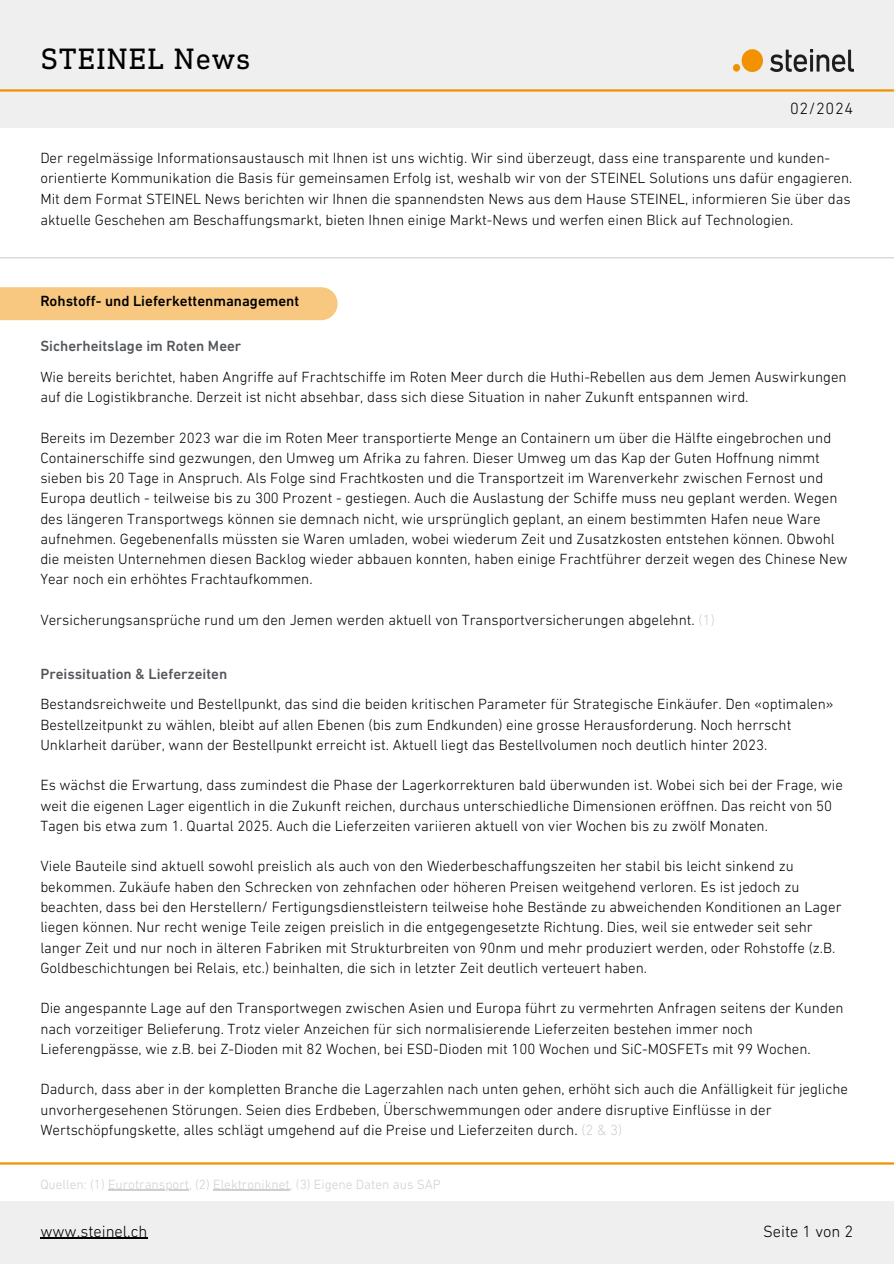
<style>
.page{position:relative;width:894px;height:1264px;background:#fff}
.page>*{position:absolute;margin:0;border:0;box-sizing:border-box;transform-origin:0 0}
.t1{font:30px "DIN Next Slab Pro";letter-spacing:.04em;color:#000}
.t2{font:300 16.5px "DIN Next LT Pro";color:#000}
.t3{font:300 15px/20.2px "DIN Next LT Pro";color:#000}
.t4{font:500 15px "DIN Next LT Pro";color:#53565a}
.t5{font:500 15px "DIN Next LT Pro";color:#000}
.t6{font:300 13.5px "DIN Next LT Pro";color:#cfcfcf}
.s1{color:#cfcfcf}
</style>
<div class="page">
<hr style="left:0;top:1162px;width:893px;height:2px;background:#f39201">
<hr style="left:0;top:257px;width:893px;height:1px;background:#cfcfcf">
<div style="left:0;top:1201px;width:893px;height:62px;background:#efefef"></div>
<hr style="left:40px;top:1237px;width:107px;height:1px;background:#000">
<hr style="left:108px;top:1189px;width:81px;height:1px;background:#cfcfcf">
<hr style="left:213px;top:1189px;width:77px;height:1px;background:#cfcfcf">
<div style="left:0;top:287px;width:337px;height:33px;background:#f9c880"></div>
<div style="left:0;top:0;width:893px;height:128px;background:#efefef"></div>
<hr style="left:0;top:89px;width:893px;height:3px;background:#f39201">
<img style="left:733px;top:50px;width:120px;height:21px">
<h3 class="t1" style="left:40px;top:41px;width:211px">STEINEL News</h3>
<p class="t2" style="left:789px;top:102px;width:65px">02/2024</p>
<h3 class="t3" style="left:40px;top:148px;width:813px;line-height:20.7px">Der regelmässige Informationsaustausch mit Ihnen ist uns wichtig. Wir sind überzeugt, dass eine transparente und kunden&shy;orientierte Kommunikation die Basis für gemeinsamen Erfolg ist, weshalb wir von der STEINEL Solutions uns dafür engagieren.<br>Mit dem Format STEINEL News berichten wir Ihnen die spannendsten News aus dem Hause STEINEL, informieren Sie über das aktuelle Geschehen am Beschaffungsmarkt, bieten Ihnen einige Markt-News und werfen einen Blick auf Technologien.</h3>
<h2 class="t5" style="left:40px;top:295px;width:260px">Rohstoff- und Lieferkettenmanagement</h2>
<h2 class="t4" style="left:40px;top:340px;width:202px">Sicherheitslage im Roten Meer</h2>
<h3 class="t3" style="left:40px;top:368px;width:807px">Wie bereits berichtet, haben Angriffe auf Frachtschiffe im Roten Meer durch die Huthi-Rebellen aus dem Jemen Auswirkungen auf die Logistikbranche. Derzeit ist nicht absehbar, dass sich diese Situation in naher Zukunft entspannen wird.</h3>
<h3 class="t3" style="left:40px;top:428px;width:808px">Bereits im Dezember 2023 war die im Roten Meer transportierte Menge an Containern um über die Hälfte eingebrochen und Containerschiffe sind gezwungen, den Umweg um Afrika zu fahren. Dieser Umweg um das Kap der Guten Hoffnung nimmt sieben bis 20 Tage in Anspruch. Als Folge sind Frachtkosten und die Transportzeit im Warenverkehr zwischen Fernost und Europa deutlich - teilweise bis zu 300 Prozent - gestiegen. Auch die Auslastung der Schiffe muss neu geplant werden. Wegen des längeren Transportwegs können sie demnach nicht, wie ursprünglich geplant, an einem bestimmten Hafen neue Ware aufnehmen. Gegebenenfalls müssten sie Waren umladen, wobei wiederum Zeit und Zusatzkosten entstehen können. Obwohl die meisten Unternehmen diesen Backlog wieder abbauen konnten, haben einige Frachtführer derzeit wegen des Chinese New Year noch ein erhöhtes Frachtaufkommen.</h3>
<h3 class="t3" style="left:40px;top:611px;width:675px">Versicherungsansprüche rund um den Jemen werden aktuell von Transportversicherungen abgelehnt. <span class="s1">(1)</span></h3>
<p class="t4" style="left:40px;top:667px;width:188px">Preissituation &amp; Lieferzeiten</p>
<h3 class="t3" style="left:40px;top:695px;width:794px">Bestandsreichweite und Bestellpunkt, das sind die beiden kritischen Parameter für Strategische Einkäufer. Den «optimalen»<br>Bestellzeitpunkt zu wählen, bleibt auf allen Ebenen (bis zum Endkunden) eine grosse Herausforderung. Noch herrscht<br>Unklarheit darüber, wann der Bestellpunkt erreicht ist. Aktuell liegt das Bestellvolumen noch deutlich hinter 2023.</h3>
<h3 class="t3" style="left:40px;top:776px;width:803px">Es wächst die Erwartung, dass zumindest die Phase der Lagerkorrekturen bald überwunden ist. Wobei sich bei der Frage, wie weit die eigenen Lager eigentlich in die Zukunft reichen, durchaus unterschiedliche Dimensionen eröffnen. Das reicht von 50<br>Tagen bis etwa zum 1. Quartal 2025. Auch die Lieferzeiten variieren aktuell von vier Wochen bis zu zwölf Monaten.</h3>
<h3 class="t3" style="left:40px;top:857px;width:802px">Viele Bauteile sind aktuell sowohl preislich als auch von den Wiederbeschaffungszeiten her stabil bis leicht sinkend zu bekommen. Zukäufe haben den Schrecken von zehnfachen oder höheren Preisen weitgehend verloren. Es ist jedoch zu beachten, dass bei den Herstellern/ Fertigungsdienstleistern teilweise hohe Bestände zu abweichenden Konditionen an Lager liegen können. Nur recht wenige Teile zeigen preislich in die entgegengesetzte Richtung. Dies, weil sie entweder seit sehr langer Zeit und nur noch in älteren Fabriken mit Strukturbreiten von 90nm und mehr produziert werden, oder Rohstoffe (z.B.<br>Goldbeschichtungen bei Relais, etc.) beinhalten, die sich in letzter Zeit deutlich verteuert haben.</h3>
<h3 class="t3" style="left:40px;top:999px;width:804px">Die angespannte Lage auf den Transportwegen zwischen Asien und Europa führt zu vermehrten Anfragen seitens der Kunden nach vorzeitiger Belieferung. Trotz vieler Anzeichen für sich normalisierende Lieferzeiten bestehen immer noch<br>Lieferengpässe, wie z.B. bei Z-Dioden mit 82 Wochen, bei ESD-Dioden mit 100 Wochen und SiC-MOSFETs mit 99 Wochen.</h3>
<h3 class="t3" style="left:40px;top:1080px;width:809px">Dadurch, dass aber in der kompletten Branche die Lagerzahlen nach unten gehen, erhöht sich auch die Anfälligkeit für jegliche unvorhergesehenen Störungen. Seien dies Erdbeben, Überschwemmungen oder andere disruptive Einflüsse in der<br>Wertschöpfungskette, alles schlägt umgehend auf die Preise und Lieferzeiten durch. <span class="s1">(2 &amp; 3)</span></h3>
<h3 class="t6" style="left:40px;top:1178px;width:402px">Quellen: (1) Eurotransport, (2) Elektroniknet, (3) Eigene Daten aus SAP</h3>
<p class="t2" style="left:40px;top:1224px;width:109px">www.steinel.ch</p>
<h1 class="t2" style="left:762px;top:1224px;width:92px">Seite 1 von 2</h1>
</div>
